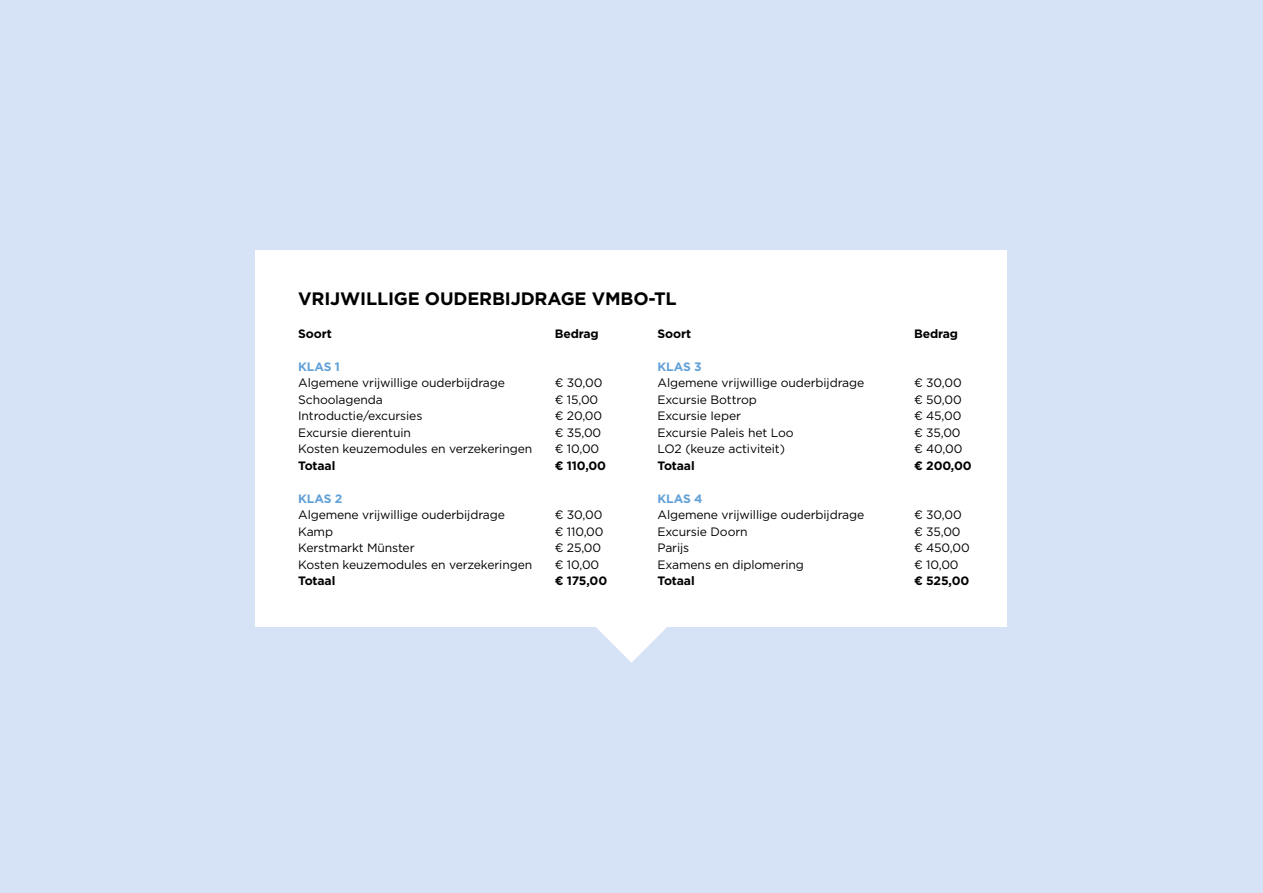
<style>
.page{position:relative;width:1263px;height:893px;background:#d6e2f5}
.page>*{position:absolute;margin:0;border:0;box-sizing:border-box;transform-origin:0 0}
.t1{font:700 18px "Gotham";letter-spacing:-.01em;color:#000}
.t2{font:12.15px "Gotham";letter-spacing:-.01em;color:#000}
.t3{font:700 12.15px "Gotham";letter-spacing:-.01em;color:#000}
.t4{font:700 12.15px "Gotham";letter-spacing:-.01em;color:#62a1d8}
</style>
<div class="page">
<div style="left:256px;top:250px;width:751px;height:377px;background:#fff"></div>
<svg style="left:596px;top:627px;width:71px;height:36px"></svg>
<h1 class="t1" style="left:298px;top:286px;width:380px">VRIJWILLIGE OUDERBIJDRAGE VMBO-TL</h1>
<p class="t3" style="left:298px;top:325px;width:35px">Soort</p>
<p class="t3" style="left:555px;top:325px;width:45px">Bedrag</p>
<p class="t4" style="left:298px;top:358px;width:43px">KLAS 1</p>
<p class="t2" style="left:298px;top:375px;width:208px">Algemene vrijwillige ouderbijdrage</p>
<p class="t2" style="left:555px;top:375px;width:49px">€ 30,00</p>
<p class="t2" style="left:298px;top:391px;width:86px">Schoolagenda</p>
<p class="t2" style="left:555px;top:391px;width:45px">€ 15,00</p>
<p class="t2" style="left:298px;top:408px;width:126px">Introductie/excursies</p>
<p class="t2" style="left:555px;top:408px;width:49px">€ 20,00</p>
<p class="t2" style="left:298px;top:424px;width:114px">Excursie dierentuin</p>
<p class="t2" style="left:555px;top:424px;width:48px">€ 35,00</p>
<p class="t2" style="left:298px;top:441px;width:236px">Kosten keuzemodules en verzekeringen</p>
<p class="t2" style="left:555px;top:441px;width:46px">€ 10,00</p>
<p class="t3" style="left:298px;top:457px;width:39px">Totaal</p>
<p class="t3" style="left:555px;top:457px;width:53px">€ 110,00</p>
<p class="t4" style="left:298px;top:490px;width:46px">KLAS 2</p>
<p class="t2" style="left:298px;top:507px;width:208px">Algemene vrijwillige ouderbijdrage</p>
<p class="t2" style="left:555px;top:507px;width:49px">€ 30,00</p>
<p class="t2" style="left:298px;top:523px;width:36px">Kamp</p>
<p class="t2" style="left:555px;top:523px;width:50px">€ 110,00</p>
<p class="t2" style="left:298px;top:540px;width:118px">Kerstmarkt Münster</p>
<p class="t2" style="left:555px;top:540px;width:48px">€ 25,00</p>
<p class="t2" style="left:298px;top:556px;width:236px">Kosten keuzemodules en verzekeringen</p>
<p class="t2" style="left:555px;top:556px;width:46px">€ 10,00</p>
<p class="t3" style="left:298px;top:573px;width:39px">Totaal</p>
<p class="t3" style="left:555px;top:573px;width:54px">€ 175,00</p>
<p class="t3" style="left:657px;top:325px;width:35px">Soort</p>
<p class="t3" style="left:914px;top:325px;width:45px">Bedrag</p>
<p class="t4" style="left:657px;top:358px;width:46px">KLAS 3</p>
<p class="t2" style="left:657px;top:375px;width:208px">Algemene vrijwillige ouderbijdrage</p>
<p class="t2" style="left:914px;top:375px;width:49px">€ 30,00</p>
<p class="t2" style="left:657px;top:391px;width:101px">Excursie Bottrop</p>
<p class="t2" style="left:914px;top:391px;width:49px">€ 50,00</p>
<p class="t2" style="left:657px;top:408px;width:85px">Excursie Ieper</p>
<p class="t2" style="left:914px;top:408px;width:49px">€ 45,00</p>
<p class="t2" style="left:657px;top:424px;width:138px">Excursie Paleis het Loo</p>
<p class="t2" style="left:914px;top:424px;width:48px">€ 35,00</p>
<p class="t2" style="left:657px;top:441px;width:129px">LO2 (keuze activiteit)</p>
<p class="t2" style="left:914px;top:441px;width:50px">€ 40,00</p>
<p class="t3" style="left:657px;top:457px;width:39px">Totaal</p>
<p class="t3" style="left:914px;top:457px;width:59px">€ 200,00</p>
<p class="t4" style="left:657px;top:490px;width:47px">KLAS 4</p>
<p class="t2" style="left:657px;top:507px;width:208px">Algemene vrijwillige ouderbijdrage</p>
<p class="t2" style="left:914px;top:507px;width:49px">€ 30,00</p>
<p class="t2" style="left:657px;top:523px;width:92px">Excursie Doorn</p>
<p class="t2" style="left:914px;top:523px;width:48px">€ 35,00</p>
<p class="t2" style="left:657px;top:540px;width:33px">Parijs</p>
<p class="t2" style="left:914px;top:540px;width:57px">€ 450,00</p>
<p class="t2" style="left:657px;top:556px;width:148px">Examens en diplomering</p>
<p class="t2" style="left:914px;top:556px;width:46px">€ 10,00</p>
<p class="t3" style="left:657px;top:573px;width:39px">Totaal</p>
<p class="t3" style="left:914px;top:573px;width:57px">€ 525,00</p>
</div>
